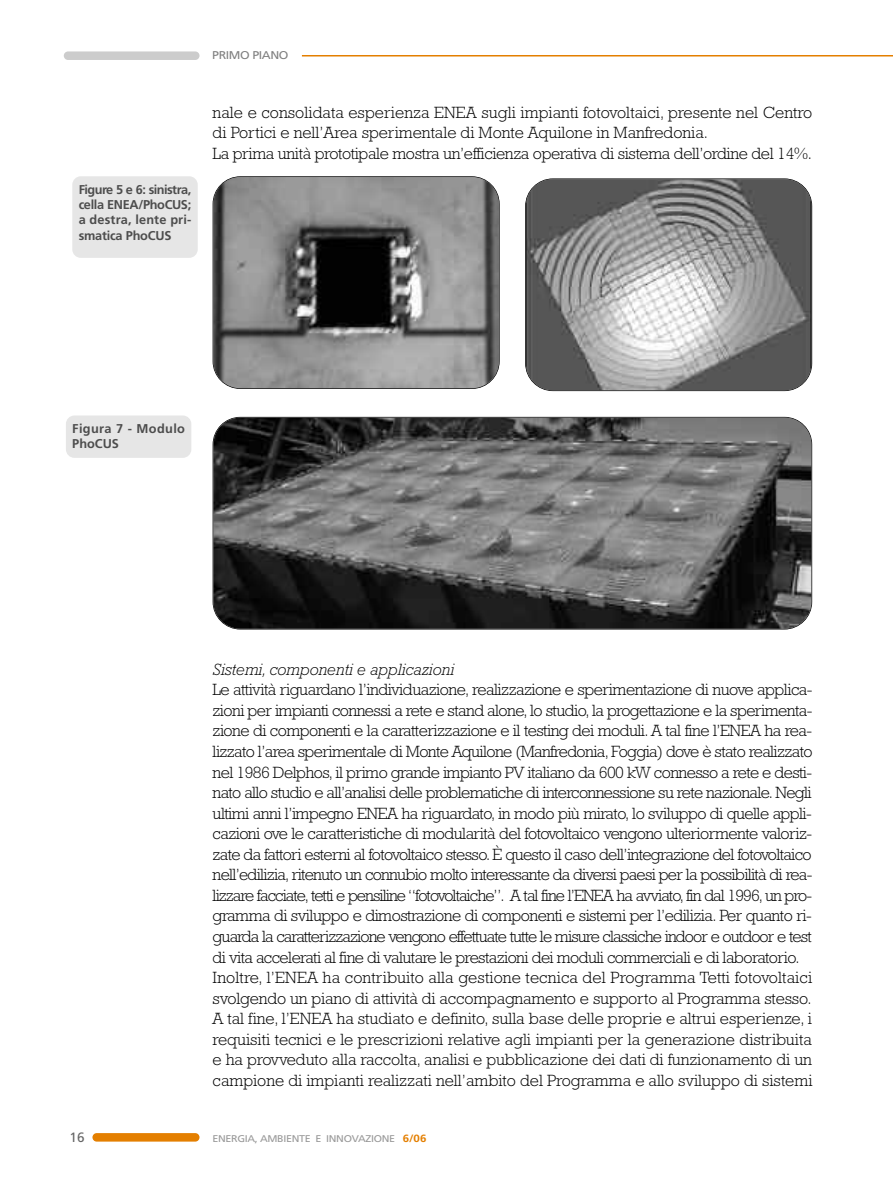
<style>
.page{position:relative;width:893px;height:1191px;background:#fff}
.page>*{position:absolute;margin:0;border:0;box-sizing:border-box;transform-origin:0 0}
.t1{font:300 16.5px/20.5px "Rockwell";letter-spacing:-.03em;color:#000}
.t2{font:300 16.5px/20.5px "Rockwell";color:#000}
.t3{font:italic 300 16.5px "Rockwell";color:#000}
.t4{font:13.5px "Frutiger";color:#666}
.t5{font:700 12.75px/15.3px "Frutiger";letter-spacing:-.015em;color:#4d4d4d;text-align:justify}
.t6{font:700 12.75px/15.3px "Frutiger";letter-spacing:.03em;color:#4d4d4d}
.t7{font:11.25px "Frutiger";letter-spacing:-.035em;color:#808080;scale:1.1 1}
.t8{font:9.75px "Frutiger";letter-spacing:-.035em;color:#999;scale:1.1 1}
.s1{font-weight:700;font-size:10.5px;color:#e47f00}
</style>
<div class="page">
<hr style="left:302px;top:55px;width:591px;height:1px;background:#e47f00">
<div style="left:64px;top:51px;width:135px;height:9px;background:#ccc;border-radius:4px"></div>
<div style="left:92px;top:1133px;width:108px;height:8px;background:#e47f00;border-radius:4px"></div>
<img style="left:213px;top:177px;width:286px;height:211px;border-radius:27px">
<div style="left:213px;top:176px;width:287px;height:213px;border:2px solid #000;border-radius:28px"></div>
<div style="left:72px;top:176px;width:126px;height:82px;background:#e6e6e6;border-radius:9px"></div>
<img style="left:526px;top:179px;width:285px;height:211px;border-radius:27px">
<div style="left:525px;top:178px;width:287px;height:213px;border:2px solid #000;border-radius:28px"></div>
<img style="left:213px;top:417px;width:598px;height:212px;border-radius:27px">
<div style="left:213px;top:417px;width:599px;height:212px;border:2px solid #000;border-radius:28px"></div>
<div style="left:66px;top:415px;width:125px;height:43px;background:#e6e6e6;border-radius:9px"></div>
<p class="t7" style="left:212px;top:51px;width:71px">PRIMO PIANO</p>
<p class="t5" style="left:79px;top:182px;width:114px">Figure 5 e 6: sinistra, cella ENEA/PhoCUS; a destra, lente pri&shy;smatica PhoCUS</p>
<p class="t2" style="left:213px;top:103px;width:601px">nale e consolidata esperienza ENEA sugli impianti fotovoltaici, presente nel Centro di Portici e nell’Area sperimentale di Monte Aquilone in Manfredonia.<br>La prima unità prototipale mostra un’efficienza operativa di sistema dell’ordine del 14%.</p>
<p class="t6" style="left:72px;top:422px;width:114px">Figura 7 - Modulo<br>PhoCUS</p>
<p class="t3" style="left:213px;top:663px;width:243px">Sistemi, componenti e applicazioni</p>
<p class="t1" style="left:213px;top:681px;width:601px">Le attività riguardano l’individuazione, realizzazione e sperimentazione di nuove applica&shy;zioni per impianti connessi a rete e stand alone, lo studio, la progettazione e la sperimenta&shy;zione di componenti e la caratterizzazione e il testing dei moduli. A tal fine l’ENEA ha rea&shy;lizzato l’area sperimentale di Monte Aquilone (Manfredonia, Foggia) dove è stato realizzato nel 1986 Delphos, il primo grande impianto PV italiano da 600 kW connesso a rete e desti&shy;nato allo studio e all’analisi delle problematiche di interconnessione su rete nazionale. Negli ultimi anni l’impegno ENEA ha riguardato, in modo più mirato, lo sviluppo di quelle appli&shy;cazioni ove le caratteristiche di modularità del fotovoltaico vengono ulteriormente valoriz&shy;zate da fattori esterni al fotovoltaico stesso. È questo il caso dell’integrazione del fotovoltaico nell’edilizia, ritenuto un connubio molto interessante da diversi paesi per la possibilità di rea&shy;lizzare facciate, tetti e pensiline “fotovoltaiche”. A tal fine l’ENEA ha avviato, fin dal 1996, un pro&shy;gramma di sviluppo e dimostrazione di componenti e sistemi per l’edilizia. Per quanto ri&shy;guarda la caratterizzazione vengono effettuate tutte le misure classiche indoor e outdoor e test di vita accelerati al fine di valutare le prestazioni dei moduli commerciali e di laboratorio.<br>Inoltre, l’ENEA ha contribuito alla gestione tecnica del Programma Tetti fotovoltaici svolgendo un piano di attività di accompagnamento e supporto al Programma stesso.<br>A tal fine, l’ENEA ha studiato e definito, sulla base delle proprie e altrui esperienze, i requisiti tecnici e le prescrizioni relative agli impianti per la generazione distribuita e ha provveduto alla raccolta, analisi e pubblicazione dei dati di funzionamento di un campione di impianti realizzati nell’ambito del Programma e allo sviluppo di sistemi</p>
<p class="t4" style="left:70px;top:1131px;width:17px">16</p>
<p class="t8" style="left:213px;top:1134px;width:196px">ENERGIA, AMBIENTE E INNOVAZIONE <span class="s1">6/06</span></p>
</div>
